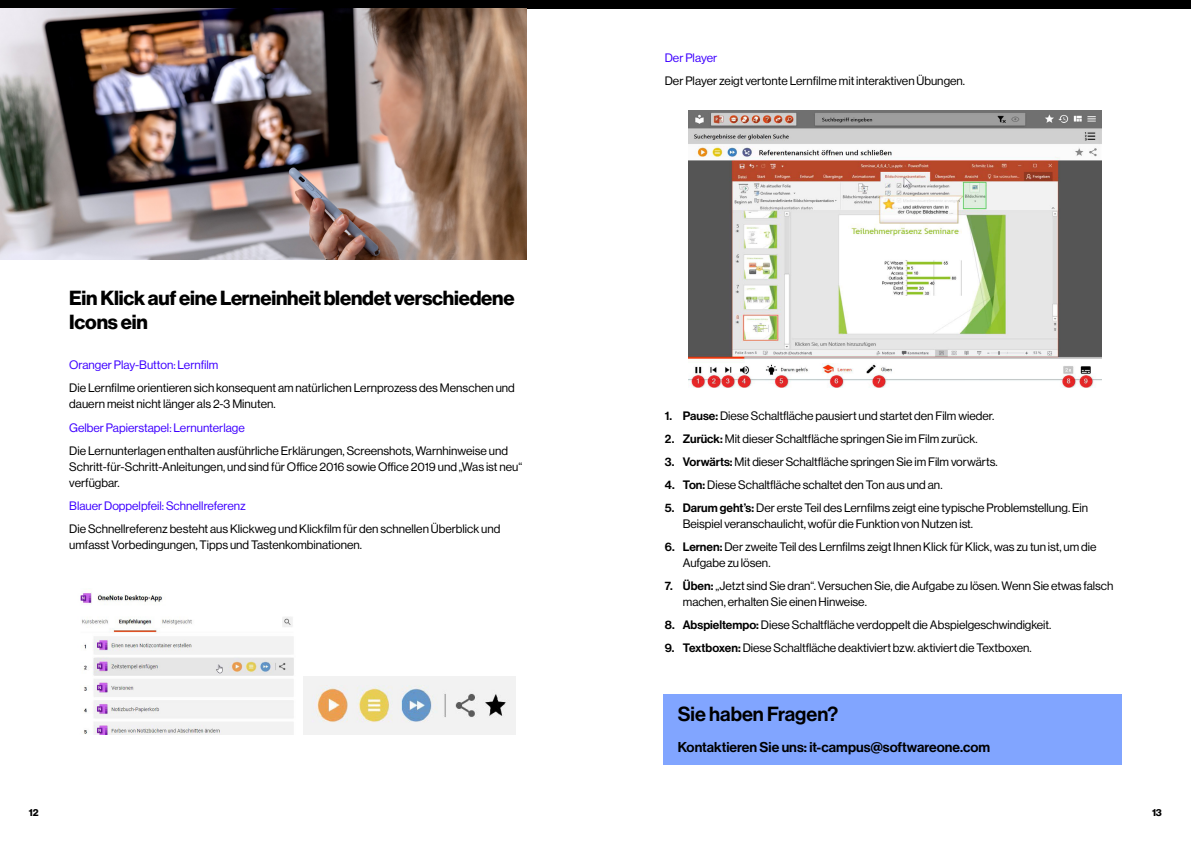
<style>
.page{position:relative;width:1191px;height:842px;background:#fff}
.page>*{position:absolute;margin:0;border:0;box-sizing:border-box;transform-origin:0 0}
.t1{font:700 20px/24px "Haas Grot Disp 75";letter-spacing:-.01em;color:#000}
.t2{font:20px "N Haas Grotesk DS Pro 65 Md";color:#000}
.t3{font:14px "N Haas Grotesk DS Pro 65 Md";color:#000}
.t4{font:12px/16px "N Haas Grotesk DS Pro 55 Rg";color:#000}
.t5{font:12px/16px "Haas Grot Disp 55 Roman";color:#000}
.t6{font:12px "Haas Grot Disp 55 Roman";color:#3e00ff}
.t7{font:700 10px "Haas Grot Disp 75";color:#000}
.s1{font-family:"N Haas Grotesk DS Pro 65 Md"}
</style>
<div class="page">
<div style="left:0;top:0;width:1191px;height:9px;background:#000"></div>
<img style="left:80px;top:590px;width:214px;height:144px">
<img style="left:303px;top:677px;width:213px;height:57px">
<img style="left:688px;top:110px;width:413px;height:278px">
<img style="left:0;top:9px;width:526px;height:251px">
<div style="left:663px;top:693px;width:458px;height:71px;background:#81a5ff"></div>
<h1 class="t1" style="left:69px;top:287px;width:447px">Ein Klick auf eine Lerneinheit blendet verschiedene<br>Icons ein</h1>
<p class="t6" style="left:69px;top:358px;width:151px">Oranger Play-Button: Lernfilm</p>
<p class="t5" style="left:69px;top:380px;width:447px">Die Lernfilme orientieren sich konsequent am natürlichen Lernprozess des Menschen und dauern meist nicht länger als 2-3 Minuten.</p>
<p class="t6" style="left:69px;top:421px;width:177px">Gelber Papierstapel: Lernunterlage</p>
<p class="t5" style="left:69px;top:442px;width:454px">Die Lernunterlagen enthalten ausführliche Erklärungen, Screenshots, Warnhinweise und<br>Schritt-für-Schritt-Anleitungen, und sind für Office 2016 sowie Office 2019 und „Was ist neu“ verfügbar.</p>
<p class="t6" style="left:69px;top:499px;width:178px">Blauer Doppelpfeil: Schnellreferenz</p>
<p class="t5" style="left:69px;top:521px;width:433px">Die Schnellreferenz besteht aus Klickweg und Klickfilm für den schnellen Überblick und umfasst Vorbedingungen, Tipps und Tastenkombinationen.</p>
<p class="t6" style="left:665px;top:51px;width:54px">Der Player</p>
<p class="t5" style="left:665px;top:73px;width:302px">Der Player zeigt vertonte Lernfilme mit interaktiven Übungen.</p>
<p class="t4" style="left:665px;top:407px;width:331px"><span class="s1">1. Pause:</span> Diese Schaltfläche pausiert und startet den Film wieder.</p>
<p class="t4" style="left:665px;top:430px;width:314px"><span class="s1">2. Zurück:</span> Mit dieser Schaltfläche springen Sie im Film zurück.</p>
<p class="t4" style="left:665px;top:454px;width:334px"><span class="s1">3. Vorwärts:</span> Mit dieser Schaltfläche springen Sie im Film vorwärts.</p>
<p class="t4" style="left:665px;top:477px;width:279px"><span class="s1">4. Ton:</span> Diese Schaltfläche schaltet den Ton aus und an.</p>
<p class="t4" style="left:683px;top:500px;width:407px;text-indent:-18px"><span class="s1">5. Darum geht’s:</span> Der erste Teil des Lernfilms zeigt eine typische Problemstellung. Ein<br>Beispiel veranschaulicht, wofür die Funktion von Nutzen ist.</p>
<p class="t4" style="left:683px;top:539px;width:415px;text-indent:-18px"><span class="s1">6. Lernen:</span> Der zweite Teil des Lernfilms zeigt Ihnen Klick für Klick, was zu tun ist, um die<br>Aufgabe zu lösen.</p>
<p class="t4" style="left:683px;top:578px;width:432px;text-indent:-18px"><span class="s1">7. Üben:</span> „Jetzt sind Sie dran“. Versuchen Sie, die Aufgabe zu lösen. Wenn Sie etwas falsch machen, erhalten Sie einen Hinweise.</p>
<p class="t4" style="left:665px;top:617px;width:388px"><span class="s1">8. Abspieltempo:</span> Diese Schaltfläche verdoppelt die Abspielgeschwindigkeit.</p>
<p class="t4" style="left:665px;top:640px;width:368px"><span class="s1">9. Textboxen:</span> Diese Schaltfläche deaktiviert bzw. aktiviert die Textboxen.</p>
<h1 class="t2" style="left:677px;top:702px;width:162px">Sie haben Fragen?</h1>
<p class="t3" style="left:677px;top:739px;width:314px">Kontaktieren Sie uns: it-campus@softwareone.com</p>
<p class="t7" style="left:29px;top:807px;width:11px">12</p>
<p class="t7" style="left:1152px;top:807px;width:11px">13</p>
</div>
